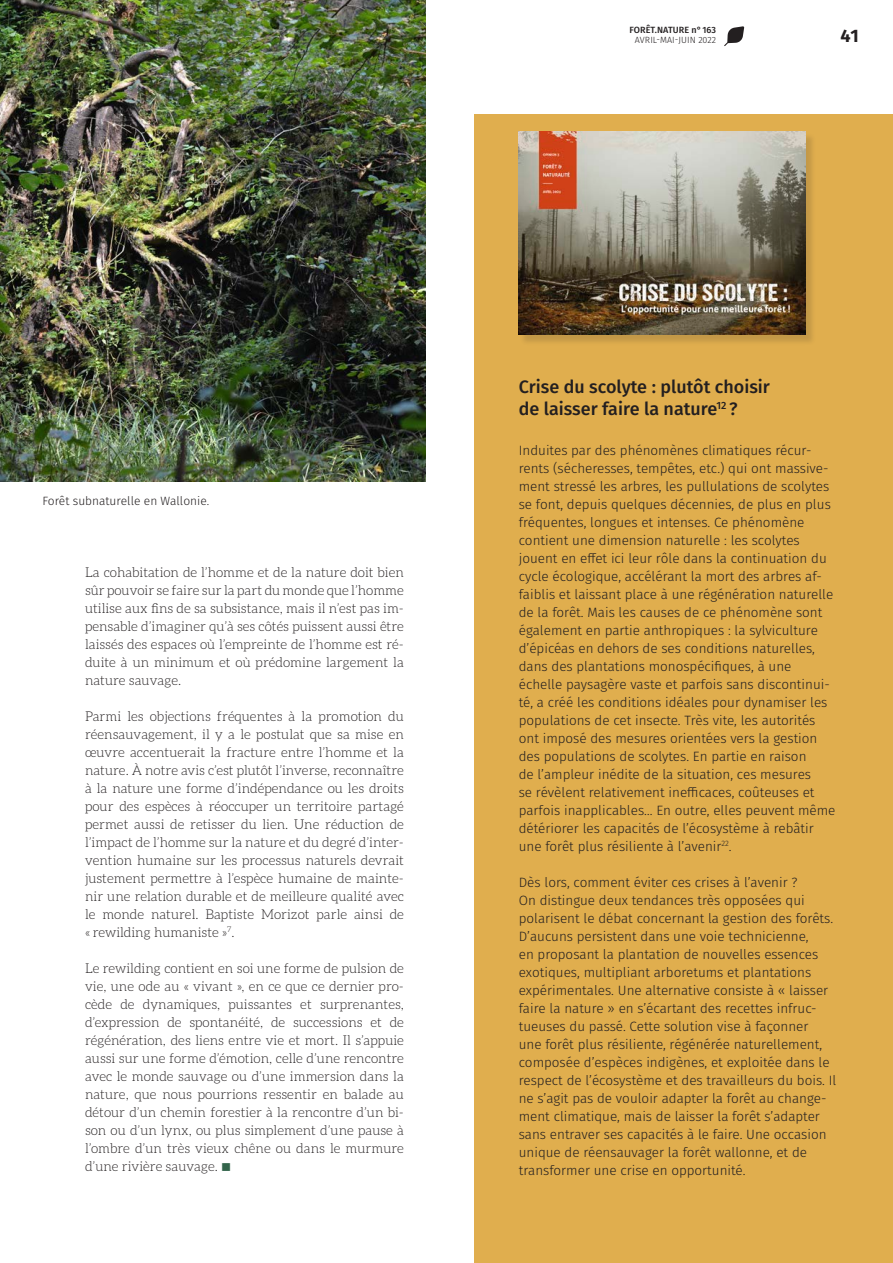
<style>
.page{position:relative;width:893px;height:1263px;background:#fff}
.page>*{position:absolute;margin:0;border:0;box-sizing:border-box;transform-origin:0 0}
.t1{font:500 18px/21.6px "Fira Sans";color:#231f20}
.t2{font:700 18px "Fira Sans";color:#231f20}
.t3{font:300 13.5px/18px "Fira Sans";color:#231f20}
.t4{font:300 13.5px/18px "Aleo";color:#231f20;text-align:justify}
.t5{font:300 12px "Fira Sans";color:#231f20}
.t6{font:300 9px "Fira Sans";letter-spacing:.01em;color:#231f20}
.t7{font:500 9px "Fira Sans";letter-spacing:.01em;color:#231f20}
.s1{color:#33654b}
</style>
<div class="page">
<svg style="left:724px;top:26px;width:20px;height:20px"></svg>
<div style="left:474px;top:115px;width:419px;height:1148px;background:#e0ae4e"></div>
<div style="left:520px;top:133px;width:296px;height:213px;background:#231f20;opacity:.15"></div>
<img style="left:519px;top:132px;width:287px;height:203px">
<img style="left:0;top:0;width:425px;height:482px">
<p class="t7" style="left:629px;top:22px;width:88px">FORÊT.NATURE n°163</p>
<p class="t6" style="left:635px;top:34px;width:83px">AVRIL-MAI-JUIN 2022</p>
<h1 class="t2" style="left:840px;top:24px;width:20px">41</h1>
<p class="t5" style="left:43px;top:492px;width:168px">Forêt subnaturelle en Wallonie.</p>
<p class="t4" style="left:85px;top:563px;width:320px">La cohabitation de l’homme et de la nature doit bien sûr pouvoir se faire sur la part du monde que l’homme utilise aux fins de sa subsistance, mais il n’est pas im&shy;pensable d’imaginer qu’à ses côtés puissent aussi être laissés des espaces où l’empreinte de l’homme est ré&shy;duite à un minimum et où prédomine largement la nature sauvage.</p>
<p class="t4" style="left:85px;top:707px;width:320px">Parmi les objections fréquentes à la promotion du réensauvagement, il y a le postulat que sa mise en œuvre accentuerait la fracture entre l’homme et la nature. À notre avis c’est plutôt l’inverse, reconnaître à la nature une forme d’indépendance ou les droits pour des espèces à réoccuper un territoire partagé permet aussi de retisser du lien. Une réduction de l’impact de l’homme sur la nature et du degré d’inter&shy;vention humaine sur les processus naturels devrait justement permettre à l’espèce humaine de mainte&shy;nir une relation durable et de meilleure qualité avec le monde naturel. Baptiste Morizot parle ainsi de « rewilding humaniste »<sup>7</sup>.</p>
<p class="t4" style="left:85px;top:959px;width:320px">Le rewilding contient en soi une forme de pulsion de vie, une ode au « vivant », en ce que ce dernier pro&shy;cède de dynamiques, puissantes et surprenantes, d’expression de spontanéité, de successions et de régénération, des liens entre vie et mort. Il s’appuie aussi sur une forme d’émotion, celle d’une rencontre avec le monde sauvage ou d’une immersion dans la nature, que nous pourrions ressentir en balade au détour d’un chemin forestier à la rencontre d’un bi&shy;son ou d’un lynx, ou plus simplement d’une pause à l’ombre d’un très vieux chêne ou dans le murmure d’une rivière sauvage. <span class="s1">■</span></p>
<h1 class="t1" style="left:519px;top:375px;width:253px">Crise du scolyte : plutôt choisir de laisser faire la nature<sup>12</sup> ?</h1>
<p class="t3" style="left:519px;top:441px;width:318px">Induites par des phénomènes climatiques récur&shy;rents (sécheresses, tempêtes, etc.) qui ont massive&shy;ment stressé les arbres, les pullulations de scolytes se font, depuis quelques décennies, de plus en plus fréquentes, longues et intenses. Ce phénomène contient une dimension naturelle : les scolytes jouent en effet ici leur rôle dans la continuation du cycle écologique, accélérant la mort des arbres af&shy;faiblis et laissant place à une régénération naturelle de la forêt. Mais les causes de ce phénomène sont également en partie anthropiques : la sylviculture d’épicéas en dehors de ses conditions naturelles, dans des plantations monospécifiques, à une échelle paysagère vaste et parfois sans discontinui&shy;té, a créé les conditions idéales pour dynamiser les populations de cet insecte. Très vite, les autorités ont imposé des mesures orientées vers la gestion des populations de scolytes. En partie en raison<br>de l’ampleur inédite de la situation, ces mesures<br>se révèlent relativement inefficaces, coûteuses et parfois inapplicables… En outre, elles peuvent même détériorer les capacités de l’écosystème à rebâtir une forêt plus résiliente à l’avenir<sup>22</sup>.</p>
<p class="t3" style="left:519px;top:873px;width:319px">Dès lors, comment éviter ces crises à l’avenir ?<br>On distingue deux tendances très opposées qui polarisent le débat concernant la gestion des forêts.<br>D’aucuns persistent dans une voie technicienne,<br>en proposant la plantation de nouvelles essences exotiques, multipliant arboretums et plantations expérimentales. Une alternative consiste à « laisser faire la nature » en s’écartant des recettes infruc&shy;tueuses du passé. Cette solution vise à façonner<br>une forêt plus résiliente, régénérée naturellement, composée d’espèces indigènes, et exploitée dans le respect de l’écosystème et des travailleurs du bois. Il ne s’agit pas de vouloir adapter la forêt au change&shy;ment climatique, mais de laisser la forêt s’adapter sans entraver ses capacités à le faire. Une occasion unique de réensauvager la forêt wallonne, et de transformer une crise en opportunité.</p>
</div>
